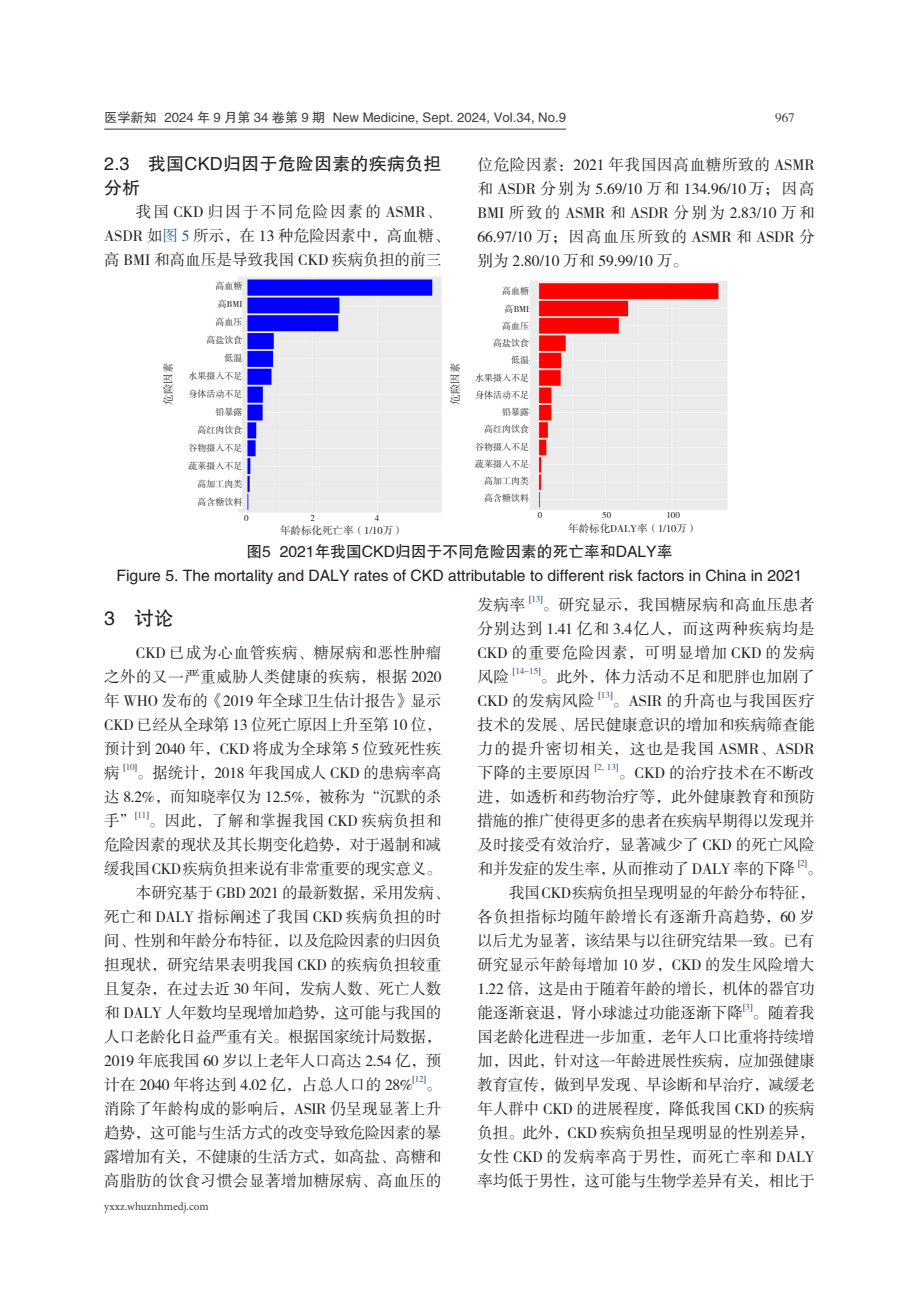
<style>
.page{position:relative;width:919px;height:1289px;background:#fff}
.page>*{position:absolute;margin:0;border:0;box-sizing:border-box;transform-origin:0 0}
._12_正文一级标题{font:19.5px "FZHTK GBK1 0";color:#231f20}
._13_正文二级标题{font:18px/24px "FZHTK GBK1 0";letter-spacing:.01em;color:#231f20}
._11_正文{font:15.75px/24px "FZSSK GBK1 0";color:#231f20;text-align:justify}
._11_正文-2{font:15.75px/24px "FZSSK GBK1 0";letter-spacing:-.02em;color:#231f20}
._15_图表名{font:15.75px "FZHTK GBK1 0";color:#231f20}
.t1{font:13.2px "FZHTK GBK1 0";color:#3e3e3f}
.t2{font:13.2px "FZSSK GBK1 0";color:#3e3e3f}
.t3{font:11.25px "Minion Pro";color:#3e3e3f}
._11_正文-3{font:10.5px "FZSSK GBK1 0";color:#231f20}
._11_正文-4{font:9.15px "FZSSK GBK1 0";letter-spacing:-.01em;color:#231f20}
._11_正文-5{font:9.15px "FZSSK GBK1 0";color:#175d9e}
._11_正文-6{font:9px "FZSSK GBK1 0";color:#231f20}
.s1{color:#175d9e}
.s2{color:#231f20}
</style>
<div class="page">
<hr style="left:104px;top:129px;width:462px;height:1px;background:#3e3e3f">
<img style="left:238px;top:277px;width:204px;height:236px">
<div style="left:179px;top:281px;width:63px;height:228px;background:#fff"></div>
<img style="left:529px;top:281px;width:199px;height:229px">
<p class="t1" style="left:104px;top:111px;width:463px">医学新知 2024 年 9 月第 34 卷第 9 期 New Medicine, Sept. 2024, Vol.34, No.9</p>
<p class="t2" style="left:775px;top:111px;width:21px">967</p>
<p class="_13_正文二级标题" style="left:104px;top:152px;width:339px">2.3 我国CKD归因于危险因素的疾病负担分析</p>
<p class="_11_正文" style="left:104px;top:200px;width:346px;text-align:left;text-indent:32px">我国 CKD 归因于不同危险因素的 ASMR、<br>ASDR 如<span class="s1">图 5</span> 所示，在 13 种危险因素中，高血糖、高 BMI 和高血压是导致我国 CKD 疾病负担的前三</p>
<p class="_11_正文-3" style="left:163px;top:405px;width:43px;rotate:-90deg">危险因素</p>
<p class="_11_正文-6" style="left:215px;top:281px;width:28px">高血糖</p>
<p class="_11_正文-6" style="left:218px;top:299px;width:26px">高BMI</p>
<p class="_11_正文-6" style="left:215px;top:317px;width:28px">高血压</p>
<p class="_11_正文-6" style="left:206px;top:335px;width:37px">高盐饮食</p>
<p class="_11_正文-6" style="left:224px;top:353px;width:19px">低温</p>
<p class="_11_正文-6" style="left:188px;top:371px;width:55px">水果摄入不足</p>
<p class="_11_正文-6" style="left:188px;top:389px;width:55px">身体活动不足</p>
<p class="_11_正文-6" style="left:215px;top:407px;width:28px">铅暴露</p>
<p class="_11_正文-6" style="left:197px;top:425px;width:46px">高红肉饮食</p>
<p class="_11_正文-6" style="left:188px;top:443px;width:55px">谷物摄入不足</p>
<p class="_11_正文-6" style="left:188px;top:461px;width:55px">蔬莱摄入不足</p>
<p class="_11_正文-6" style="left:197px;top:479px;width:46px">高加工肉类</p>
<p class="_11_正文-6" style="left:197px;top:497px;width:46px">高含糖饮料</p>
<p class="_11_正文-6" style="left:244px;top:513px;width:6px">0</p>
<p class="_11_正文-6" style="left:310px;top:513px;width:6px">2</p>
<p class="_11_正文-6" style="left:375px;top:513px;width:6px">4</p>
<p class="_11_正文-3" style="left:280px;top:524px;width:125px">年龄标化死亡率（1/10万）</p>
<p class="_11_正文-3" style="left:449px;top:405px;width:43px;rotate:-90deg">危险因素</p>
<p class="_11_正文" style="left:477px;top:153px;width:339px">位危险因素：2021 年我国因高血糖所致的 ASMR和 ASDR 分别为 5.69/10 万和 134.96/10 万；因高BMI 所致的 ASMR 和 ASDR 分别为 2.83/10 万和66.97/10 万；因高血压所致的 ASMR 和 ASDR 分别为 2.80/10 万和 59.99/10 万。</p>
<p class="_11_正文-6" style="left:502px;top:286px;width:28px">高血糖</p>
<p class="_11_正文-6" style="left:504px;top:304px;width:26px">高BMI</p>
<p class="_11_正文-6" style="left:502px;top:321px;width:28px">高血压</p>
<p class="_11_正文-6" style="left:493px;top:338px;width:37px">高盐饮食</p>
<p class="_11_正文-6" style="left:511px;top:355px;width:19px">低温</p>
<p class="_11_正文-6" style="left:475px;top:373px;width:55px">水果摄入不足</p>
<p class="_11_正文-6" style="left:475px;top:390px;width:55px">身体活动不足</p>
<p class="_11_正文-6" style="left:502px;top:407px;width:28px">铅暴露</p>
<p class="_11_正文-6" style="left:484px;top:424px;width:46px">高红肉饮食</p>
<p class="_11_正文-6" style="left:475px;top:442px;width:55px">谷物摄入不足</p>
<p class="_11_正文-6" style="left:475px;top:459px;width:55px">蔬莱摄入不足</p>
<p class="_11_正文-6" style="left:484px;top:476px;width:46px">高加工肉类</p>
<p class="_11_正文-6" style="left:484px;top:493px;width:46px">高含糖饮料</p>
<p class="_11_正文-6" style="left:538px;top:510px;width:6px">0</p>
<p class="_11_正文-6" style="left:602px;top:510px;width:10px">50</p>
<p class="_11_正文-6" style="left:666px;top:510px;width:15px">100</p>
<p class="_11_正文-3" style="left:568px;top:522px;width:131px">年龄标化DALY率（1/10万）</p>
<p class="_15_图表名" style="left:246px;top:543px;width:427px">图5 2021年我国CKD归因于不同危险因素的死亡率和DALY率</p>
<p class="_15_图表名" style="left:117px;top:567px;width:687px">Figure 5. The mortality and DALY rates of CKD attributable to different risk factors in China in 2021</p>
<p class="_12_正文一级标题" style="left:104px;top:607px;width:71px">3 讨论</p>
<p class="_11_正文" style="left:104px;top:641px;width:339px;text-indent:32px">CKD 已成为心血管疾病、糖尿病和恶性肿瘤之外的又一严重威胁人类健康的疾病，根据 2020年 WHO 发布的《2019 年全球卫生估计报告》显示CKD 已经从全球第 13 位死亡原因上升至第 10 位，预计到 2040 年，CKD 将成为全球第 5 位致死性疾病</p>
<p class="_11_正文-4" style="left:123px;top:762px;width:15px">[<span class="s1">10</span>]</p>
<p class="_11_正文" style="left:104px;top:761px;width:339px;text-indent:33px">。据统计，2018 年我国成人 CKD 的患病率高达 8.2%，而知晓率仅为 12.5%，被称为“沉默的杀手”</p>
<p class="_11_正文-4" style="left:135px;top:810px;width:15px">[<span class="s1">11</span>]</p>
<p class="_11_正文" style="left:104px;top:809px;width:339px;text-indent:44px">。因此，了解和掌握我国 CKD 疾病负担和危险因素的现状及其长期变化趋势，对于遏制和减缓我国CKD疾病负担来说有非常重要的现实意义。</p>
<p class="_11_正文-2" style="left:104px;top:881px;width:346px;text-indent:32px">本研究基于 GBD 2021 的最新数据，采用发病、死亡和 DALY 指标阐述了我国 CKD 疾病负担的时间、性别和年龄分布特征，以及危险因素的归因负担现状，研究结果表明我国 CKD 的疾病负担较重且复杂，在过去近 30 年间，发病人数、死亡人数和 DALY 人年数均呈现增加趋势，这可能与我国的人口老龄化日益严重有关。根据国家统计局数据，<br>2019 年底我国 60 岁以上老年人口高达 2.54 亿，预计在 2040 年将达到 4.02 亿，占总人口的 28%</p>
<p class="_11_正文-4" style="left:412px;top:1074px;width:15px">[<span class="s1">12</span>]</p>
<p class="_11_正文" style="left:104px;top:1073px;width:339px;text-indent:321px">。消除了年龄构成的影响后，ASIR 仍呈现显著上升趋势，这可能与生活方式的改变导致危险因素的暴露增加有关，不健康的生活方式，如高盐、高糖和高脂肪的饮食习惯会显著增加糖尿病、高血压的</p>
<p class="t3" style="left:104px;top:1198px;width:106px">yxxz.whuznhmedj.com</p>
<p class="_11_正文" style="left:477px;top:593px;width:49px">发病率</p>
<p class="_11_正文-4" style="left:529px;top:594px;width:15px">[<span class="s1">13</span>]</p>
<p class="_11_正文" style="left:477px;top:593px;width:339px;text-indent:65px">。研究显示，我国糖尿病和高血压患者分别达到 1.41 亿和 3.4亿人，而这两种疾病均是CKD 的重要危险因素，可明显增加 CKD 的发病风险</p>
<p class="_11_正文-5" style="left:513px;top:666px;width:29px"><span class="s2">[</span>14-15<span class="s2">]</span></p>
<p class="_11_正文" style="left:477px;top:665px;width:339px;text-indent:63px">。此外，体力活动不足和肥胖也加剧了<br>CKD 的发病风险</p>
<p class="_11_正文-4" style="left:598px;top:690px;width:16px">[<span class="s1">13</span>]</p>
<p class="_11_正文" style="left:477px;top:689px;width:339px;text-indent:135px">。ASIR 的升高也与我国医疗技术的发展、居民健康意识的增加和疾病筛查能力的提升密切相关，这也是我国 ASMR、ASDR下降的主要原因</p>
<p class="_11_正文-5" style="left:594px;top:762px;width:25px"><span class="s2">[</span>2, 13<span class="s2">]</span></p>
<p class="_11_正文" style="left:477px;top:761px;width:339px;text-indent:141px">。CKD 的治疗技术在不断改进，如透析和药物治疗等，此外健康教育和预防措施的推广使得更多的患者在疾病早期得以发现并及时接受有效治疗，显著减少了 CKD 的死亡风险和并发症的发生率，从而推动了 DALY 率的下降</p>
<p class="_11_正文-4" style="left:798px;top:858px;width:11px">[<span class="s1">2</span>]</p>
<p class="_11_正文" style="left:806px;top:857px;width:17px">。</p>
<p class="_11_正文" style="left:477px;top:881px;width:339px;text-indent:32px">我国CKD疾病负担呈现明显的年龄分布特征，各负担指标均随年龄增长有逐渐升高趋势，60 岁以后尤为显著，该结果与以往研究结果一致。已有研究显示年龄每增加 10 岁，CKD 的发生风险增大1.22 倍，这是由于随着年龄的增长，机体的器官功能逐渐衰退，肾小球滤过功能逐渐下降</p>
<p class="_11_正文-4" style="left:743px;top:1002px;width:11px">[<span class="s1">3</span>]</p>
<p class="_11_正文" style="left:477px;top:1001px;width:339px;text-indent:275px">。随着我国老龄化进程进一步加重，老年人口比重将持续增加，因此，针对这一年龄进展性疾病，应加强健康教育宣传，做到早发现、早诊断和早治疗，减缓老年人群中 CKD 的进展程度，降低我国 CKD 的疾病负担。此外，CKD 疾病负担呈现明显的性别差异，女性 CKD 的发病率高于男性，而死亡率和 DALY率均低于男性，这可能与生物学差异有关，相比于</p>
</div>
